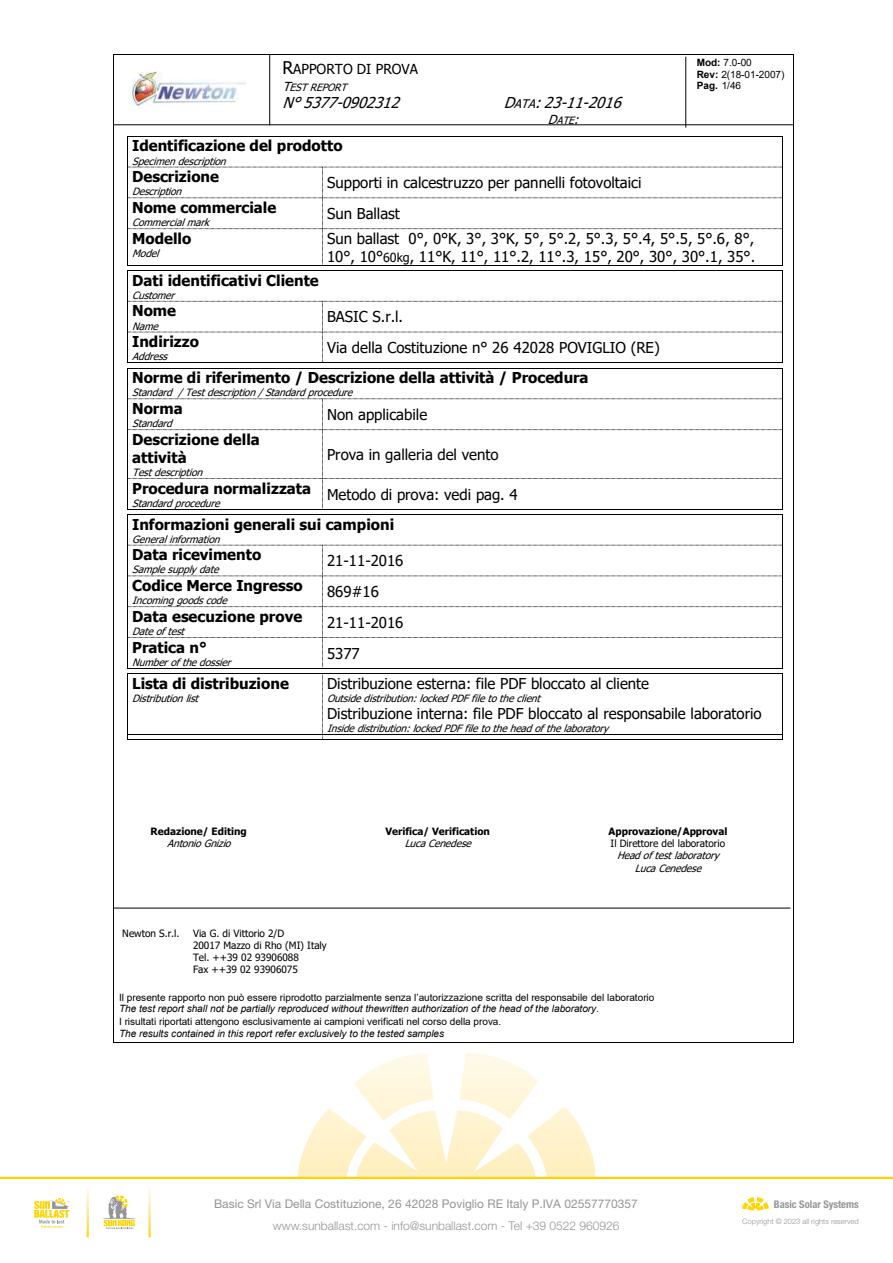
<style>
.page{position:relative;width:893px;height:1263px;background:#fff}
.page>*{position:absolute;margin:0;border:0;box-sizing:border-box;transform-origin:0 0}
.t1{font:15px/18.1px "Tahoma";color:#000}
.t2{font:700 15px/18.1px "Tahoma";color:#000}
.t3{font:italic 15px "Tahoma";color:#000}
.t4{font:13.8px "Tahoma";color:#000}
.t5{font:12px "Helvetica Neue LT Pro";color:#939598}
.t6{font:300 12px "Helvetica Neue LT Pro";color:#939598}
.t7{font:700 condensed 10.5px "Helvetica Neue LT Pro";color:#939598}
.t8{font:italic 10.05px/12.1px "Tahoma";color:#000;text-align:center}
.t9{font:10.05px/11.4px "Arial";letter-spacing:-.005em;color:#000}
.t10{font:italic 10.05px "Arial";letter-spacing:-.005em;color:#000}
.t11{font:10.05px/12px "Tahoma";letter-spacing:-.005em;color:#000}
.t12{font:700 10.05px "Tahoma";color:#000}
.t13{font:300 7.5px "Helvetica Neue LT Pro";color:#939598}
.s1{font-size:17.55px}
.s2{font-size:12.45px}
.s3{font-size:11.85px}
.s4{font-weight:700}
</style>
<div class="page">
<svg style="left:298px;top:1053px;width:299px;height:124px"></svg>
<hr style="left:0;top:1177px;width:893px;height:2px;background:#ffd200">
<svg style="left:742px;top:1197px;width:27px;height:14px"></svg>
<svg style="left:34px;top:1198px;width:35px;height:30px"></svg>
<svg style="left:102px;top:1195px;width:34px;height:34px"></svg>
<img style="left:132px;top:72px;width:113px;height:34px">
<hr style="left:113px;top:907px;width:677px;height:1px;background:#000">
<hr style="left:114px;top:124px;width:679px;height:1px;background:#000">
<hr style="left:269px;top:54px;width:1px;height:71px;background:#000">
<hr style="left:685px;top:57px;width:1px;height:71px;background:#000">
<hr style="left:128px;top:136px;width:655px;height:1px;background:#000">
<hr style="left:128px;top:137px;width:1px;height:30px;background:#000">
<hr style="left:783px;top:137px;width:1px;height:30px;background:#000">
<svg style="left:128px;top:167px;width:655px;height:104px"></svg>
<hr style="left:128px;top:271px;width:1px;height:30px;background:#000">
<hr style="left:783px;top:271px;width:1px;height:30px;background:#000">
<svg style="left:128px;top:301px;width:655px;height:68px"></svg>
<hr style="left:128px;top:368px;width:1px;height:30px;background:#000">
<hr style="left:783px;top:368px;width:1px;height:30px;background:#000">
<svg style="left:128px;top:398px;width:655px;height:117px"></svg>
<hr style="left:128px;top:515px;width:1px;height:30px;background:#000">
<hr style="left:783px;top:515px;width:1px;height:30px;background:#000">
<svg style="left:128px;top:545px;width:655px;height:195px"></svg>
<hr style="left:114px;top:55px;width:679px;height:1px;background:#000">
<hr style="left:113px;top:55px;width:1px;height:987px;background:#000">
<hr style="left:793px;top:55px;width:1px;height:987px;background:#000">
<hr style="left:114px;top:1042px;width:679px;height:1px;background:#000">
<h2 class="t4" style="left:282px;top:60px;width:137px"><span class="s1">R</span>APPORTO DI PROVA</h2>
<p class="t8" style="left:282px;top:81px;width:70px"><span class="s2">T</span>ESTREPORT</p>
<h1 class="t3" style="left:282px;top:92px;width:125px">N° 5377-0902312</h1>
<h1 class="t3" style="left:504px;top:92px;width:126px">D<span class="s3">ATA</span>: 23-11-2016</h1>
<p class="t8" style="left:548px;top:115px;width:38px"><span class="s2">D</span>ATE<span class="s2">:</span></p>
<h1 class="t2" style="left:132px;top:138px;width:212px">Identificazione del prodotto</h1>
<p class="t8" style="left:132px;top:155px;width:100px">Specimendescription</p>
<h1 class="t2" style="left:132px;top:168px;width:88px">Descrizione</h1>
<p class="t8" style="left:132px;top:186px;width:55px">Description</p>
<h1 class="t1" style="left:327px;top:174px;width:316px">Supporti in calcestruzzo per pannelli fotovoltaici</h1>
<h1 class="t2" style="left:132px;top:199px;width:146px">Nome commerciale</h1>
<p class="t8" style="left:132px;top:217px;width:83px">Commercialmark</p>
<h1 class="t1" style="left:327px;top:205px;width:74px">Sun Ballast</h1>
<p class="t9" style="left:697px;top:57px;width:89px"><span class="s4">Mod:</span> 7.0-00<br><span class="s4">Rev:</span> 2(18-01-2007)<br><span class="s4">Pag.</span> 1/46</p>
<h1 class="t2" style="left:132px;top:230px;width:61px">Modello</h1>
<p class="t8" style="left:132px;top:248px;width:33px">Model</p>
<h1 class="t2" style="left:132px;top:272px;width:188px">Dati identificativi Cliente</h1>
<p class="t8" style="left:132px;top:290px;width:48px">Customer</p>
<h1 class="t2" style="left:132px;top:302px;width:45px">Nome</h1>
<p class="t8" style="left:132px;top:320px;width:32px">Name</p>
<h1 class="t1" style="left:327px;top:230px;width:430px">Sun ballast 0°, 0°K, 3°, 3°K, 5°, 5°.2, 5°.3, 5°.4, 5°.5, 5°.6, 8°,<br>10°, 10°<span class="s2">60kg</span>, 11°K, 11°, 11°.2, 11°.3, 15°, 20°, 30°, 30°.1, 35°.</h1>
<h1 class="t1" style="left:327px;top:309px;width:78px">BASIC S.r.l.</h1>
<h1 class="t2" style="left:132px;top:333px;width:68px">Indirizzo</h1>
<p class="t8" style="left:132px;top:351px;width:41px">Address</p>
<h1 class="t1" style="left:327px;top:340px;width:334px">Via della Costituzione n° 26 42028 POVIGLIO (RE)</h1>
<h1 class="t2" style="left:132px;top:369px;width:458px">Norme di riferimento / Descrizione della attività / Procedura</h1>
<p class="t8" style="left:132px;top:387px;width:226px">Standard /Testdescription/Standardprocedure</p>
<h1 class="t2" style="left:132px;top:400px;width:52px">Norma</h1>
<p class="t8" style="left:132px;top:418px;width:46px">Standard</p>
<h1 class="t1" style="left:327px;top:406px;width:102px">Non applicabile</h1>
<h1 class="t2" style="left:132px;top:431px;width:129px">Descrizione della attività</h1>
<p class="t8" style="left:132px;top:467px;width:76px">Testdescription</p>
<h1 class="t1" style="left:327px;top:446px;width:173px">Prova in galleria del vento</h1>
<h1 class="t2" style="left:132px;top:480px;width:180px">Procedura normalizzata</h1>
<p class="t8" style="left:132px;top:498px;width:93px">Standardprocedure</p>
<h1 class="t1" style="left:327px;top:486px;width:192px">Metodo di prova: vedi pag. 4</h1>
<h1 class="t2" style="left:132px;top:516px;width:264px">Informazioni generali sui campioni</h1>
<p class="t8" style="left:132px;top:533px;width:94px">Generalinformation</p>
<h1 class="t2" style="left:132px;top:546px;width:131px">Data ricevimento</h1>
<p class="t8" style="left:132px;top:564px;width:93px">Samplesupplydate</p>
<h1 class="t1" style="left:327px;top:553px;width:78px">21-11-2016</h1>
<h1 class="t2" style="left:132px;top:577px;width:172px">Codice Merce Ingresso</h1>
<p class="t8" style="left:132px;top:595px;width:101px">Incominggoodscode</p>
<h1 class="t2" style="left:132px;top:608px;width:172px">Data esecuzione prove</h1>
<p class="t8" style="left:132px;top:626px;width:58px">Dateoftest</p>
<h1 class="t2" style="left:132px;top:639px;width:76px">Pratica n°</h1>
<p class="t8" style="left:132px;top:657px;width:104px">Numberofthedossier</p>
<h1 class="t2" style="left:132px;top:675px;width:158px">Lista di distribuzione</h1>
<p class="t8" style="left:132px;top:692px;width:72px">Distributionlist</p>
<h1 class="t1" style="left:327px;top:583px;width:53px">869#16</h1>
<h1 class="t1" style="left:327px;top:614px;width:78px">21-11-2016</h1>
<h1 class="t1" style="left:327px;top:645px;width:34px">5377</h1>
<h1 class="t1" style="left:327px;top:675px;width:324px">Distribuzione esterna: file PDF bloccato al cliente</h1>
<p class="t8" style="left:327px;top:692px;width:219px">Outsidedistribution:lockedPDFfiletotheclient</p>
<h1 class="t1" style="left:327px;top:705px;width:436px">Distribuzione interna: file PDF bloccato al responsabile laboratorio</h1>
<p class="t8" style="left:327px;top:723px;width:287px">Insidedistribution:lockedPDFfiletotheheadofthelaboratory</p>
<p class="t12" style="left:151px;top:825px;width:98px">Redazione/ Editing</p>
<p class="t12" style="left:385px;top:825px;width:106px">Verifica/ Verification</p>
<p class="t12" style="left:608px;top:825px;width:120px">Approvazione/Approval</p>
<p class="t8" style="left:167px;top:838px;width:70px">AntonioGnizio</p>
<p class="t8" style="left:405px;top:838px;width:72px">LucaCenedese</p>
<p class="t11" style="left:611px;top:838px;width:116px">Il Direttore del laboratorio</p>
<p class="t8" style="left:617px;top:850px;width:108px">Headoftestlaboratory<br>LucaCenedese</p>
<p class="t11" style="left:122px;top:928px;width:59px">Newton S.r.l.</p>
<p class="t11" style="left:193px;top:928px;width:135px">Via G. di Vittorio 2/D<br>20017 Mazzo di Rho (MI) Italy<br>Tel. ++39 02 93906088<br>Fax ++39 02 93906075</p>
<p class="t9" style="left:119px;top:992px;width:537px">Il presente rapporto non può essere riprodotto parzialmente senza l’autorizzazione scritta del responsabile del laboratorio</p>
<p class="t10" style="left:119px;top:1002px;width:482px">The test report shall not be partially reproduced without thewritten authorization of the head of the laboratory.</p>
<p class="t9" style="left:119px;top:1016px;width:384px">I risultati riportati attengono esclusivamente ai campioni verificati nel corso della prova.</p>
<p class="t10" style="left:119px;top:1027px;width:327px">The results contained in this report refer exclusively to the tested samples</p>
<p class="t5" style="left:214px;top:1197px;width:425px">Basic Srl Via Della Costituzione, 26 42028 Poviglio RE Italy P.IVA 02557770357</p>
<p class="t6" style="left:273px;top:1218px;width:348px">www.sunballast.com - info@sunballast.com - Tel +39 0522 960926</p>
<p class="t13" style="left:742px;top:1216px;width:118px">Copyright © 2023 all rights reserved</p>
<p class="t7" style="left:774px;top:1197px;width:86px">Basic Solar Systems</p>
</div>
